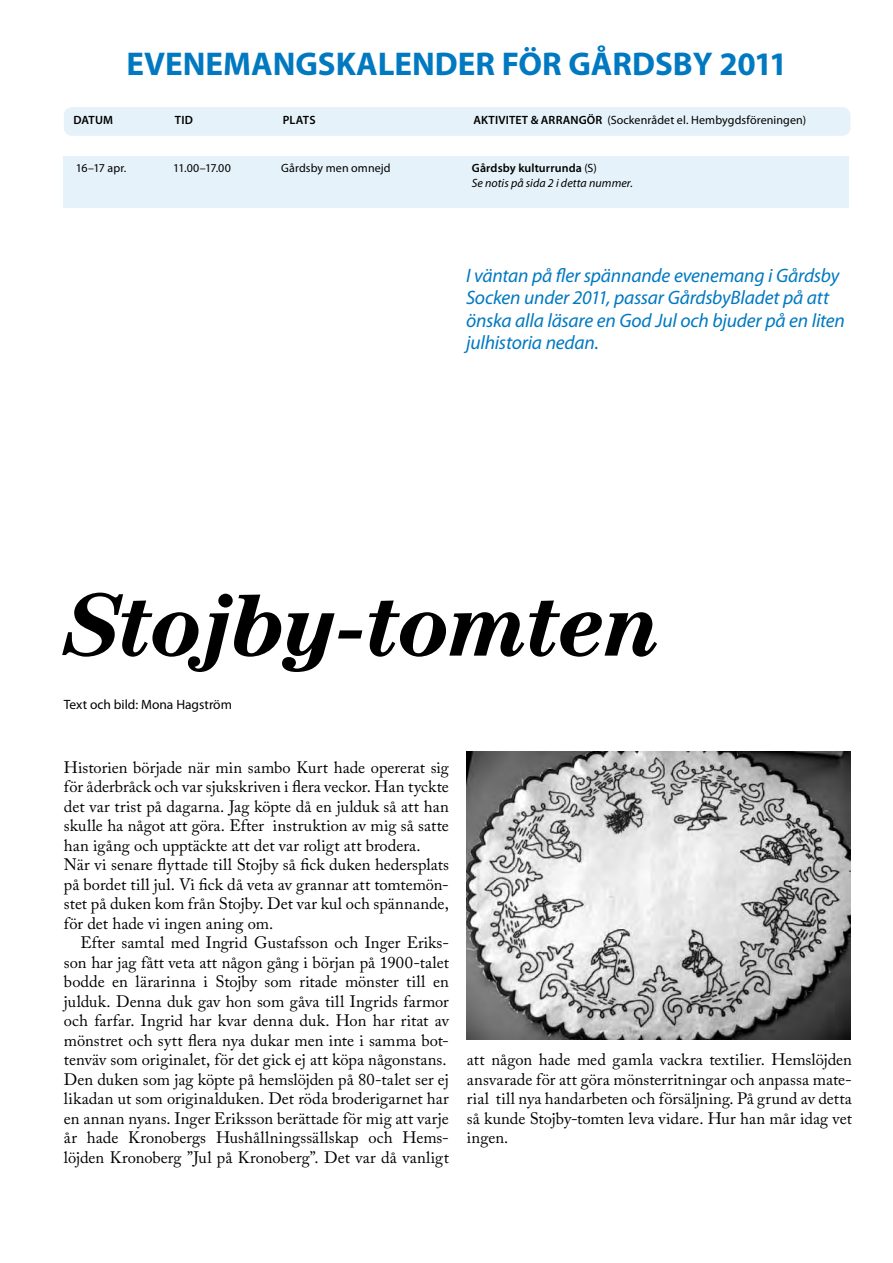
<style>
.page{position:relative;width:893px;height:1263px;background:#fff}
.page>*{position:absolute;margin:0;border:0;box-sizing:border-box;transform-origin:0 0}
.t1{font:italic 700 90px "Century";letter-spacing:-.025em;color:#000}
.t2{font:700 33px "Myriad Pro";color:#0079c1}
.t3{font:italic 19.5px/22.5px "Myriad Pro";letter-spacing:-.01em;color:#0079c1}
.t4{font:16.5px/19.5px "Adobe Caslon Pro";color:#000}
.t5{font:13.5px "Myriad Pro";color:#000}
.t6{font:12px "Myriad Pro";letter-spacing:.01em;color:#000}
.t7{font:italic 12px/15px "Myriad Pro";letter-spacing:.005em;color:#000}
.t8{font:600 12px "Myriad Pro";letter-spacing:.01em;color:#000}
.s1{font-weight:600}
.s2{font-weight:600;font-style:normal}
.s3{font-style:normal}
.s4{font-style:inherit}
</style>
<div class="page">
<div style="left:64px;top:157px;width:785px;height:51px;background:#e6f2f9"></div>
<div style="left:64px;top:107px;width:786px;height:29px;background:#e6f2f9;border-radius:9px"></div>
<img style="left:466px;top:752px;width:384px;height:288px">
<h2 class="t2" style="left:126px;top:42px;width:662px">EVENEMANGSKALENDER FÖR GÅRDSBY 2011</h2>
<p class="t8" style="left:74px;top:112px;width:41px">DATUM</p>
<p class="t8" style="left:175px;top:112px;width:19px">TID</p>
<p class="t8" style="left:283px;top:112px;width:34px">PLATS</p>
<p class="t6" style="left:473px;top:112px;width:334px"><span class="s1">AKTIVITET &amp; ARRANGÖR</span> (Sockenrådet el. Hembygdsföreningen)</p>
<p class="t6" style="left:76px;top:160px;width:52px">16–17 apr.</p>
<p class="t6" style="left:173px;top:160px;width:59px">11.00–17.00</p>
<p class="t6" style="left:281px;top:160px;width:111px">Gårdsby men omnejd</p>
<p class="t7" style="left:472px;top:160px;width:163px"><span class="s2">Gårdsby kulturrunda</span> <span class="s3">(S)<br></span>Se notis på sida 2 i detta nummer.</p>
<p class="t3" style="left:466px;top:264px;width:380px">I väntan på fler spännande evenemang i Gårdsby Socken under 2011, passar GårdsbyBladet på att önska alla läsare en God Jul och bjuder på en liten julhistoria nedan.</p>
<h1 class="t1" style="left:64px;top:572px;width:599px"><span class="s4">S</span>tojby-tomten</h1>
<p class="t5" style="left:64px;top:696px;width:170px">Text och bild: Mona Hagström</p>
<p class="t4" style="left:64px;top:757px;width:386px">Historien började när min sambo Kurt hade opererat sig för åderbråck och var sjukskriven i flera veckor. Han tyckte det var trist på dagarna. Jag köpte då en julduk så att han skulle ha något att göra. Efter instruktion av mig så satte han igång och upptäckte att det var roligt att brodera.<br>När vi senare flyttade till Stojby så fick duken hedersplats på bordet till jul. Vi fick då veta av grannar att tomtemön&shy;stet på duken kom från Stojby. Det var kul och spännande, för det hade vi ingen aning om.</p>
<p class="t4" style="left:64px;top:933px;width:387px;text-indent:16px">Efter samtal med Ingrid Gustafsson och Inger Eriks&shy;son har jag fått veta att någon gång i början på 1900-talet bodde en lärarinna i Stojby som ritade mönster till en julduk. Denna duk gav hon som gåva till Ingrids farmor och farfar. Ingrid har kvar denna duk. Hon har ritat av mönstret och sytt flera nya dukar men inte i samma bot&shy;tenväv som originalet, för det gick ej att köpa någonstans.<br>Den duken som jag köpte på hemslöjden på 80-talet ser ej likadan ut som originalduken. Det röda broderigarnet har en annan nyans. Inger Eriksson berättade för mig att varje år hade Kronobergs Hushållningssällskap och Hems&shy;löjden Kronoberg ”Jul på Kronoberg”. Det var då vanligt</p>
<p class="t4" style="left:467px;top:1050px;width:386px;text-align:justify">att någon hade med gamla vackra textilier. Hemslöjden ansvarade för att göra mönsterritningar och anpassa mate&shy;rial till nya handarbeten och försäljning. På grund av detta så kunde Stojby-tomten leva vidare. Hur han mår idag vet ingen.</p>
</div>
